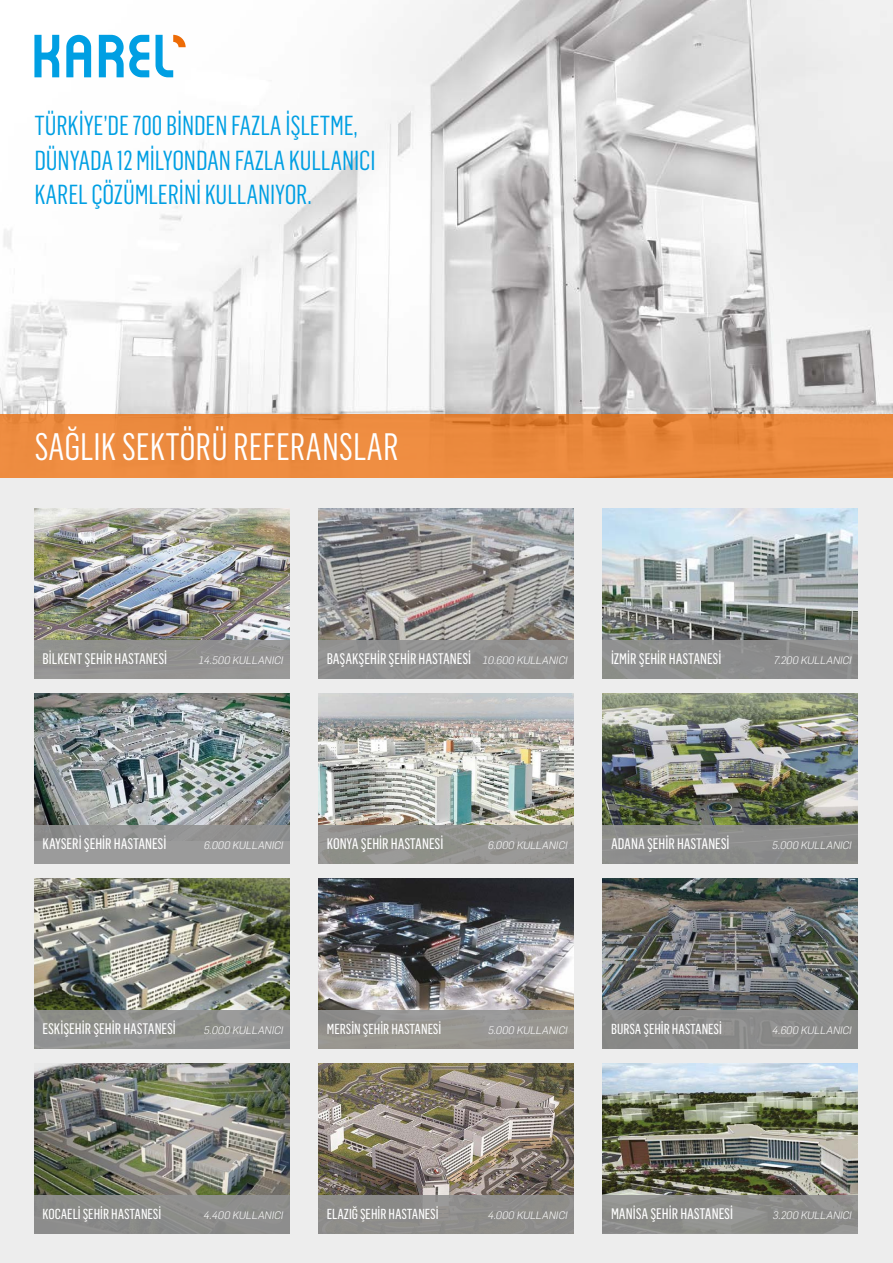
<style>
.page{position:relative;width:893px;height:1263px;background:#fff}
.page>*{position:absolute;margin:0;border:0;box-sizing:border-box;transform-origin:0 0}
.t1{font:37.5px "Flama Condensed";color:#fff}
.t2{font:27px/34.5px "Flama Condensed";letter-spacing:-.005em;color:#009fe3}
.t3{font:15px "Flama Condensed Basic";color:#fff}
.t4{font:14.25px "Flama Condensed Basic";color:#fff}
.t5{font:italic 300 10.65px "Flama";color:#fff}
.s1{font-family:"Flama";font-weight:300;font-style:italic;font-size:10.65px}
</style>
<div class="page">
<div style="left:0;top:350px;width:893px;height:913px;background:#ededed"></div>
<img style="left:0;top:0;width:893px;height:414px">
<div style="left:0;top:414px;width:893px;height:63px;background:#ec8a3f"></div>
<svg style="left:66px;top:35px;width:25px;height:42px"></svg>
<svg style="left:34px;top:35px;width:25px;height:42px"></svg>
<svg style="left:99px;top:35px;width:50px;height:42px"></svg>
<svg style="left:156px;top:35px;width:30px;height:42px"></svg>
<img style="left:34px;top:509px;width:255px;height:131px">
<div style="left:34px;top:640px;width:255px;height:39px;background:#929292"></div>
<img style="left:34px;top:694px;width:255px;height:131px">
<div style="left:34px;top:825px;width:255px;height:39px;background:linear-gradient(to bottom,#909090,#9f9e9e)"></div>
<img style="left:603px;top:694px;width:255px;height:131px">
<div style="left:603px;top:825px;width:255px;height:39px;background:#929292"></div>
<img style="left:34px;top:879px;width:255px;height:131px">
<div style="left:34px;top:1010px;width:255px;height:39px;background:#929292"></div>
<img style="left:319px;top:879px;width:255px;height:131px">
<div style="left:319px;top:1010px;width:255px;height:39px;background:#929292"></div>
<img style="left:603px;top:1064px;width:255px;height:131px">
<div style="left:603px;top:1195px;width:255px;height:39px;background:linear-gradient(to right,#8e8f8b,#8d8d8b)"></div>
<img style="left:319px;top:1064px;width:255px;height:131px">
<div style="left:319px;top:1195px;width:255px;height:39px;background:#8e8d8a"></div>
<img style="left:319px;top:509px;width:255px;height:131px">
<div style="left:319px;top:640px;width:255px;height:39px;background:#929292"></div>
<img style="left:603px;top:509px;width:255px;height:131px">
<div style="left:603px;top:640px;width:255px;height:39px;background:#929292"></div>
<img style="left:319px;top:694px;width:255px;height:131px">
<div style="left:319px;top:825px;width:255px;height:39px;background:#929292"></div>
<img style="left:603px;top:879px;width:255px;height:131px">
<div style="left:603px;top:1010px;width:255px;height:39px;background:#8a8a89"></div>
<img style="left:34px;top:1064px;width:255px;height:131px">
<div style="left:34px;top:1195px;width:255px;height:39px;background:#8c8d8b"></div>
<h2 class="t2" style="left:34px;top:107px;width:343px">TÜRKİYE’DE 700 BİNDEN FAZLA İŞLETME,<br>DÜNYADA 12 MİLYONDAN FAZLA KULLANICI<br>KAREL ÇÖZÜMLERİNİ KULLANIYOR.</h2>
<h1 class="t1" style="left:34px;top:423px;width:366px">SAĞLIK SEKTÖRÜ REFERANSLAR</h1>
<p class="t3" style="left:43px;top:649px;width:126px">BİLKENT ŞEHİR HASTANESİ</p>
<p class="t5" style="left:199px;top:653px;width:86px">14.500 KULLANICI</p>
<p class="t3" style="left:327px;top:649px;width:242px">BAŞAKŞEHİR ŞEHİR HASTANESİ <span class="s1">10.600 KULLANICI</span></p>
<p class="t3" style="left:611px;top:649px;width:112px">İZMİR ŞEHİR HASTANESİ</p>
<p class="t5" style="left:774px;top:653px;width:79px">7.200 KULLANICI</p>
<p class="t3" style="left:43px;top:834px;width:125px">KAYSERİ ŞEHİR HASTANESİ</p>
<p class="t5" style="left:204px;top:838px;width:81px">6.000 KULLANICI</p>
<p class="t3" style="left:611px;top:834px;width:120px">ADANA ŞEHİR HASTANESİ</p>
<p class="t5" style="left:772px;top:838px;width:81px">5.000 KULLANICI</p>
<p class="t3" style="left:327px;top:834px;width:118px">KONYA ŞEHİR HASTANESİ</p>
<p class="t5" style="left:488px;top:838px;width:81px">6.000 KULLANICI</p>
<p class="t3" style="left:43px;top:1019px;width:135px">ESKİŞEHİR ŞEHİR HASTANESİ</p>
<p class="t5" style="left:204px;top:1023px;width:81px">5.000 KULLANICI</p>
<p class="t4" style="left:327px;top:1020px;width:116px">MERSİN ŞEHİR HASTANESİ</p>
<p class="t5" style="left:488px;top:1023px;width:81px">5.000 KULLANICI</p>
<p class="t4" style="left:611px;top:1020px;width:112px">BURSA ŞEHİR HASTANESİ</p>
<p class="t5" style="left:772px;top:1023px;width:81px">4.600 KULLANICI</p>
<p class="t4" style="left:43px;top:1205px;width:120px">KOCAELİ ŞEHİR HASTANESİ</p>
<p class="t5" style="left:204px;top:1208px;width:81px">4.400 KULLANICI</p>
<p class="t4" style="left:327px;top:1205px;width:113px">ELAZIĞ ŞEHİR HASTANESİ</p>
<p class="t5" style="left:488px;top:1208px;width:81px">4.000 KULLANICI</p>
<p class="t3" style="left:611px;top:1204px;width:124px">MANİSA ŞEHİR HASTANESİ</p>
<p class="t5" style="left:773px;top:1208px;width:80px">3.200 KULLANICI</p>
</div>
